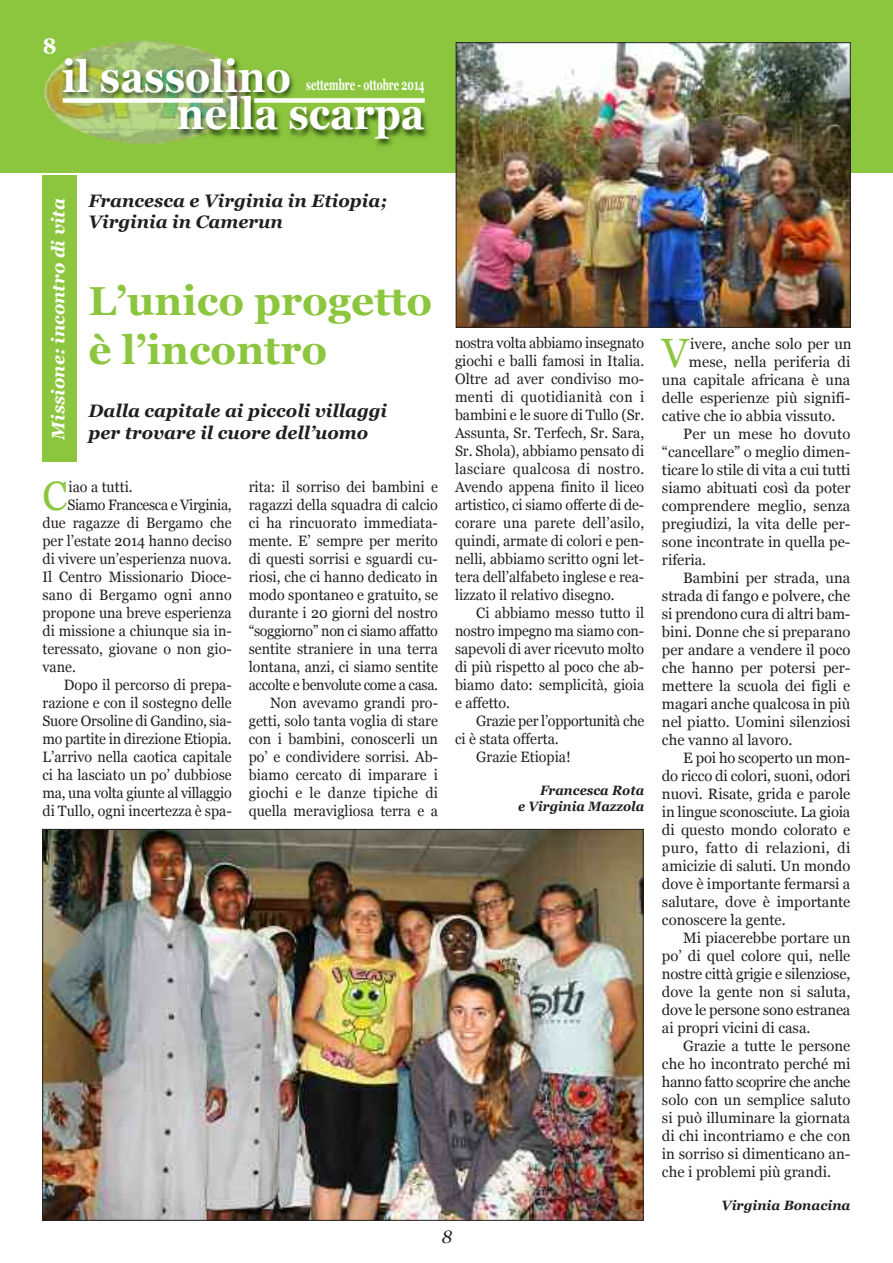
<style>
.page{position:relative;width:893px;height:1263px;background:#fff}
.page>*{position:absolute;margin:0;border:0;box-sizing:border-box;transform-origin:0 0}
.t1{font:700 44.4px/37px "Georgia";color:#fff;scale:.9 1}
.t2{font:40.95px "Georgia";color:#8bc63e;scale:.95 1}
.t3{font:40.95px "Georgia";color:#8bc63e}
.t4{font:700 40.5px/48.6px "Georgia";color:#8bc63e}
.t5{font:700 21px "Georgia";color:#fff}
.t6{font:italic 700 18px/21.6px "Georgia";color:#231f20}
.t7{font:italic 700 18px "Georgia";color:#fff}
.t8{font:italic 18px "Georgia";color:#231f20}
.t9{font:700 15.15px "Georgia";color:#fff;scale:.62 1}
.t10{font:15px/18px "Georgia";color:#231f20;text-align:justify;scale:.95 1}
.t11{font:15px "Georgia";color:#231f20}
.t12{font:15px "Georgia";letter-spacing:-.02em;color:#231f20;scale:.95 1}
.t13{font:15px "Georgia";letter-spacing:-.03em;color:#231f20}
.t14{font:15px "Georgia";letter-spacing:-.025em;color:#231f20;scale:.95 1}
.t15{font:15px "Georgia";letter-spacing:.02em;color:#231f20}
.t16{font:italic 700 13.5px/16.2px "Georgia";color:#231f20;text-align:right;scale:.95 1}
.t17{font:italic 700 13.5px "Georgia";color:#231f20}
</style>
<div class="page">
<div style="left:0;top:0;width:893px;height:173px;background:#8bc63e"></div>
<img style="left:94px;top:41px;width:101px;height:7px">
<img style="left:43px;top:48px;width:36px;height:83px">
<svg style="left:44px;top:48px;width:12px;height:6px"></svg>
<img style="left:79px;top:48px;width:167px;height:96px">
<div style="left:63px;top:98px;width:160px;height:5px;background:#fff"></div>
<div style="left:254px;top:98px;width:171px;height:5px;background:#fff"></div>
<div style="left:43px;top:176px;width:34px;height:286px;background:#8bc63e"></div>
<img style="left:458px;top:45px;width:390px;height:280px">
<div style="left:456px;top:43px;width:394px;height:284px;border:1px solid #231f20"></div>
<img style="left:45px;top:831px;width:596px;height:387px">
<h3 class="t5" style="left:43px;top:34px;width:16px">8</h3>
<h1 class="t1" style="left:177px;top:58px;width:277px;text-indent:-115px">il sassolino<br>nella scarpa</h1>
<p class="t9" style="left:306px;top:76px;width:193px">settembre - ottobre 2014</p>
<p class="t7" style="left:48px;top:439px;width:243px;rotate:-90deg">Missione: incontro di vita</p>
<p class="t6" style="left:89px;top:190px;width:300px">Francesca e Virginia in Etiopia;<br>Virginia in Camerun</p>
<h3 class="t4" style="left:89px;top:277px;width:345px">L’unico progetto è l’incontro</h3>
<p class="t6" style="left:89px;top:400px;width:300px">Dalla capitale ai piccoli villaggi</p>
<p class="t6" style="left:89px;top:422px;width:281px">per trovare il cuore dell’uomo</p>
<h2 class="t2" style="left:43px;top:473px;width:28px">C</h2>
<p class="t10" style="left:69px;top:478px;width:69px">iao a tutti.</p>
<p class="t14" style="left:67px;top:496px;width:174px">Siamo Francesca e Virginia,</p>
<p class="t10" style="left:43px;top:514px;width:201px">due ragazze di Bergamo che</p>
<p class="t10" style="left:43px;top:532px;width:201px">per l’estate 2014 hanno deciso</p>
<p class="t10" style="left:43px;top:550px;width:201px">di vivere un’esperienza nuova.</p>
<p class="t10" style="left:43px;top:568px;width:201px">Il Centro Missionario Dioce-</p>
<p class="t10" style="left:43px;top:586px;width:201px">sano di Bergamo ogni anno</p>
<p class="t10" style="left:43px;top:604px;width:201px">propone una breve esperienza</p>
<p class="t10" style="left:43px;top:622px;width:201px">di missione a chiunque sia in-</p>
<p class="t10" style="left:43px;top:640px;width:201px">teressato, giovane o non gio-</p>
<p class="t10" style="left:43px;top:658px;width:37px">vane.</p>
<p class="t10" style="left:64px;top:676px;width:178px">Dopo il percorso di prepa-</p>
<p class="t10" style="left:43px;top:694px;width:201px">razione e con il sostegno delle</p>
<p class="t10" style="left:43px;top:712px;width:201px">Suore Orsoline di Gandino, sia-</p>
<p class="t10" style="left:43px;top:730px;width:201px">mo partite in direzione Etiopia.</p>
<p class="t10" style="left:43px;top:748px;width:201px">L’arrivo nella caotica capitale</p>
<p class="t10" style="left:43px;top:766px;width:201px">ci ha lasciato un po’ dubbiose</p>
<p class="t12" style="left:43px;top:784px;width:201px">ma, una volta giunte al villaggio</p>
<p class="t10" style="left:43px;top:802px;width:201px">di Tullo, ogni incertezza è spa-</p>
<p class="t10" style="left:249px;top:478px;width:201px;text-align:right">rita: il sorriso dei bambini e ragazzi della squadra di calcio ci ha rincuorato immediata&shy;mente. E’ sempre per merito di questi sorrisi e sguardi cu&shy;riosi, che ci hanno dedicato in modo spontaneo e gratuito, se durante i 20 giorni del nostro “soggiorno” non ci siamo affatto sentite straniere in una terra lontana, anzi, ci siamo sentite accolte e benvolute come a casa.<br>Non avevamo grandi pro&shy;getti, solo tanta voglia di stare con i bambini, conoscerli un po’ e condividere sorrisi. Ab&shy;biamo cercato di imparare i giochi e le danze tipiche di quella meravigliosa terra e a</p>
<p class="t10" style="left:455px;top:334px;width:201px">nostra volta abbiamo insegnato giochi e balli famosi in Italia.<br>Oltre ad aver condiviso mo&shy;menti di quotidianità con i bambini e le suore di Tullo (Sr.<br>Assunta, Sr. Terfech, Sr. Sara, Sr. Shola), abbiamo pensato di lasciare qualcosa di nostro.<br>Avendo appena finito il liceo artistico, ci siamo offerte di de&shy;corare una parete dell’asilo, quindi, armate di colori e pen&shy;nelli, abbiamo scritto ogni let&shy;tera dell’alfabeto inglese e rea&shy;lizzato il relativo disegno.</p>
<p class="t10" style="left:455px;top:604px;width:201px;text-indent:21px">Ci abbiamo messo tutto il nostro impegno ma siamo con&shy;sapevoli di aver ricevuto molto di più rispetto al poco che ab&shy;biamo dato: semplicità, gioia e affetto.</p>
<p class="t12" style="left:476px;top:712px;width:178px">Grazie per l’opportunità che</p>
<p class="t10" style="left:455px;top:730px;width:111px">ci è stata offerta.</p>
<p class="t10" style="left:476px;top:748px;width:101px">Grazie Etiopia!</p>
<p class="t16" style="left:518px;top:782px;width:134px">Francesca Rota<br>e Virginia Mazzola</p>
<p class="t8" style="left:441px;top:1226px;width:12px">8</p>
<h2 class="t3" style="left:662px;top:329px;width:29px">V</h2>
<p class="t11" style="left:690px;top:335px;width:163px">ivere, anche solo per un</p>
<p class="t11" style="left:689px;top:353px;width:163px">mese, nella periferia di</p>
<p class="t11" style="left:662px;top:371px;width:190px">una capitale africana è una</p>
<p class="t11" style="left:662px;top:389px;width:190px">delle esperienze più signifi-</p>
<p class="t11" style="left:662px;top:407px;width:175px">cative che io abbia vissuto.</p>
<p class="t11" style="left:683px;top:425px;width:169px">Per un mese ho dovuto</p>
<p class="t11" style="left:662px;top:443px;width:190px">“cancellare” o meglio dimen-</p>
<p class="t11" style="left:662px;top:461px;width:190px">ticare lo stile di vita a cui tutti</p>
<p class="t11" style="left:662px;top:479px;width:190px">siamo abituati così da poter</p>
<p class="t11" style="left:662px;top:497px;width:190px">comprendere meglio, senza</p>
<p class="t11" style="left:662px;top:515px;width:190px">pregiudizi, la vita delle per-</p>
<p class="t11" style="left:662px;top:533px;width:190px">sone incontrate in quella pe-</p>
<p class="t11" style="left:662px;top:551px;width:46px">riferia.</p>
<p class="t11" style="left:683px;top:569px;width:169px">Bambini per strada, una</p>
<p class="t11" style="left:662px;top:587px;width:190px">strada di fango e polvere, che</p>
<p class="t11" style="left:662px;top:605px;width:190px">si prendono cura di altri bam-</p>
<p class="t11" style="left:662px;top:623px;width:190px">bini. Donne che si preparano</p>
<p class="t11" style="left:662px;top:641px;width:190px">per andare a vendere il poco</p>
<p class="t11" style="left:662px;top:659px;width:190px">che hanno per potersi per-</p>
<p class="t11" style="left:662px;top:677px;width:190px">mettere la scuola dei figli e</p>
<p class="t11" style="left:662px;top:695px;width:190px">magari anche qualcosa in più</p>
<p class="t11" style="left:662px;top:713px;width:190px">nel piatto. Uomini silenziosi</p>
<p class="t11" style="left:662px;top:731px;width:132px">che vanno al lavoro.</p>
<p class="t11" style="left:683px;top:749px;width:169px">E poi ho scoperto un mon-</p>
<p class="t11" style="left:662px;top:767px;width:190px">do ricco di colori, suoni, odori</p>
<p class="t11" style="left:662px;top:785px;width:190px">nuovi. Risate, grida e parole</p>
<p class="t11" style="left:662px;top:803px;width:190px">in lingue sconosciute. La gioia</p>
<p class="t11" style="left:662px;top:821px;width:190px">di questo mondo colorato e</p>
<p class="t15" style="left:662px;top:839px;width:190px">puro, fatto di relazioni, di</p>
<p class="t11" style="left:662px;top:857px;width:190px">amicizie di saluti. Un mondo</p>
<p class="t11" style="left:662px;top:875px;width:190px">dove è importante fermarsi a</p>
<p class="t11" style="left:662px;top:893px;width:190px">salutare, dove è importante</p>
<p class="t11" style="left:662px;top:911px;width:125px">conoscere la gente.</p>
<p class="t11" style="left:683px;top:929px;width:169px">Mi piacerebbe portare un</p>
<p class="t11" style="left:662px;top:947px;width:190px">po’ di quel colore qui, nelle</p>
<p class="t11" style="left:662px;top:965px;width:190px">nostre città grigie e silenziose,</p>
<p class="t11" style="left:662px;top:983px;width:190px">dove la gente non si saluta,</p>
<p class="t11" style="left:662px;top:1001px;width:190px">dove le persone sono estranea</p>
<p class="t11" style="left:662px;top:1019px;width:150px">ai propri vicini di casa.</p>
<p class="t11" style="left:683px;top:1037px;width:169px">Grazie a tutte le persone</p>
<p class="t11" style="left:662px;top:1055px;width:190px">che ho incontrato perché mi</p>
<p class="t13" style="left:662px;top:1073px;width:190px">hanno fatto scoprire che anche</p>
<p class="t11" style="left:662px;top:1091px;width:190px">solo con un semplice saluto</p>
<p class="t11" style="left:662px;top:1109px;width:190px">si può illuminare la giornata</p>
<p class="t11" style="left:662px;top:1127px;width:190px">di chi incontriamo e che con</p>
<p class="t11" style="left:662px;top:1145px;width:190px">in sorriso si dimenticano an-</p>
<p class="t11" style="left:662px;top:1163px;width:171px">che i problemi più grandi.</p>
<p class="t17" style="left:722px;top:1198px;width:130px">Virginia Bonacina</p>
</div>
